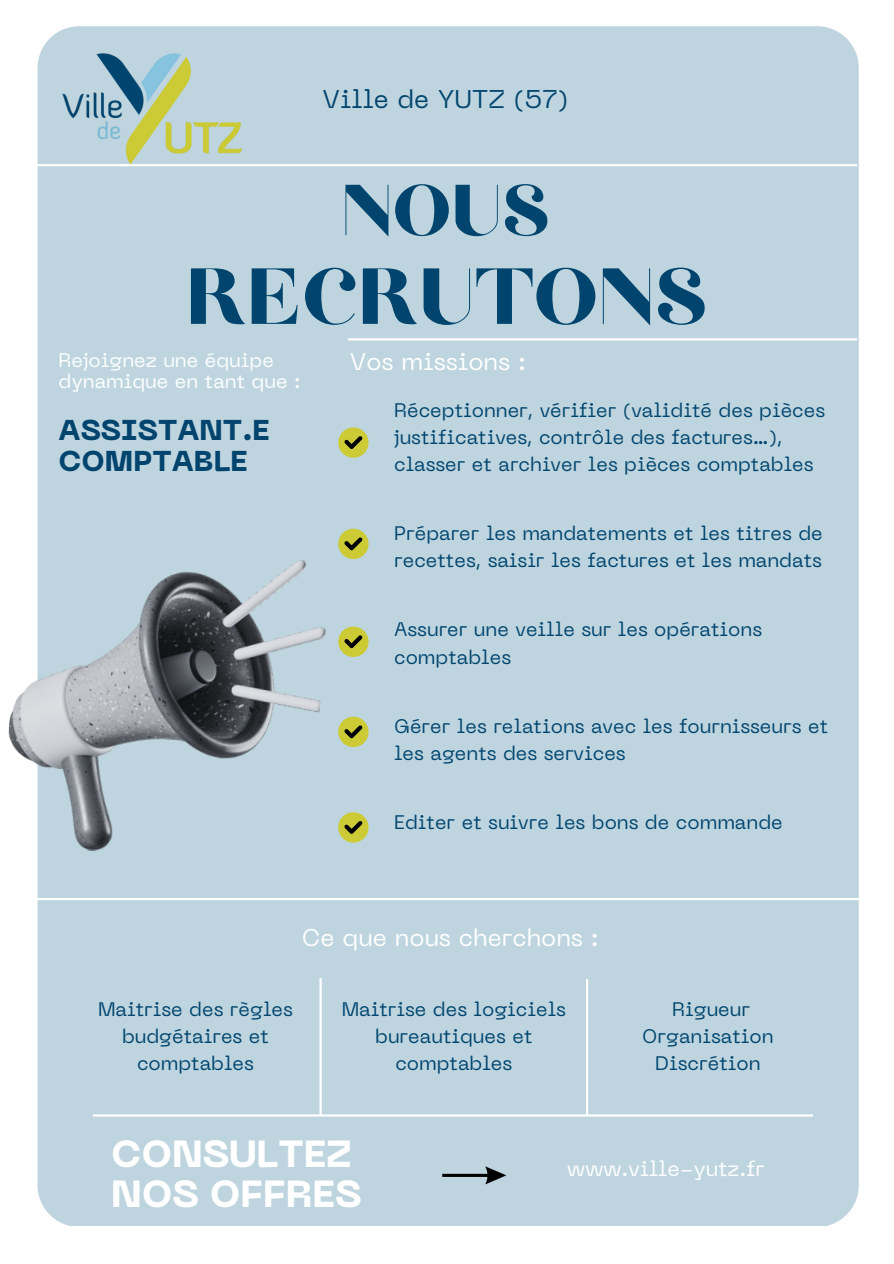
<style>
.page{position:relative;width:894px;height:1264px;background:#fff}
.page>*{position:absolute;margin:0;border:0;box-sizing:border-box;transform-origin:0 0}
.t1{font:99px "Chloe";color:#01456f}
.t2{font:90px "Chloe";color:#01456f}
.t3{font:800 37.5px/40.5px "PP Neue Machina";color:#fff}
.t4{font:800 28.5px/30.3px "PP Neue Machina";color:#01456f}
.t5{font:25.5px "PP Neue Machina";color:#01456f}
.t6{font:24px "PP Neue Machina";color:#fff}
.t7{font:21px "PP Neue Machina";color:#fff}
.t8{font:19.5px/27px "PP Neue Machina";color:#01456f}
.t9{font:19.5px/21.3px "PP Neue Machina";color:#fff}
</style>
<div class="page">
<div style="left:38px;top:26px;width:820px;height:1199px;background:#bed5df"></div>
<hr style="left:36px;top:164px;width:820px;height:2px;background:#fff">
<hr style="left:348px;top:338px;width:508px;height:2px;background:#fff">
<hr style="left:32px;top:898px;width:826px;height:2px;background:#fff">
<hr style="left:93px;top:1114px;width:719px;height:2px;background:#fff">
<hr style="left:319px;top:978px;width:3px;height:137px;background:#fff">
<hr style="left:585px;top:979px;width:3px;height:136px;background:#fff">
<svg style="left:338px;top:427px;width:30px;height:31px"></svg>
<svg style="left:338px;top:528px;width:30px;height:31px"></svg>
<img style="left:8px;top:538px;width:323px;height:329px">
<svg style="left:442px;top:1166px;width:64px;height:18px"></svg>
<img style="left:61px;top:26px;width:182px;height:174px">
<svg style="left:338px;top:716px;width:30px;height:31px"></svg>
<svg style="left:338px;top:626px;width:30px;height:31px"></svg>
<svg style="left:338px;top:812px;width:30px;height:30px"></svg>
<p class="t5" style="left:322px;top:89px;width:247px">Ville de YUTZ (57)</p>
<h1 class="t2" style="left:341px;top:168px;width:210px">NOUS</h1>
<h1 class="t1" style="left:186px;top:250px;width:523px">RECRUTONS</h1>
<h4 class="t9" style="left:58px;top:351px;width:243px">Rejoignez une équipe dynamique en tant que :</h4>
<h3 class="t4" style="left:58px;top:418px;width:213px">ASSISTANT.E<br>COMPTABLE</h3>
<p class="t6" style="left:350px;top:352px;width:178px">Vos missions :</p>
<p class="t8" style="left:394px;top:398px;width:432px">Réceptionner, vérifier (validité des pièces justificatives, contrôle des factures…), classer et archiver les pièces comptables</p>
<h4 class="t8" style="left:394px;top:522px;width:430px">Préparer les mandatements et les titres de recettes, saisir les factures et les mandats</h4>
<p class="t8" style="left:394px;top:618px;width:369px">Assurer une veille sur les opérations comptables</p>
<p class="t8" style="left:394px;top:714px;width:435px">Gérer les relations avec les fournisseurs et les agents des services</p>
<p class="t8" style="left:394px;top:810px;width:390px">Editer et suivre les bons de commande</p>
<p class="t6" style="left:301px;top:928px;width:298px">Ce que nous cherchons :</p>
<p class="t8" style="left:98px;top:997px;width:196px;text-align:center">Maitrise des règles budgétaires et comptables</p>
<p class="t8" style="left:341px;top:997px;width:226px;text-align:center">Maitrise des logiciels bureautiques et comptables</p>
<p class="t8" style="left:672px;top:997px;width:79px">Rigueur</p>
<p class="t8" style="left:642px;top:1024px;width:133px">Organisation</p>
<p class="t8" style="left:655px;top:1051px;width:107px">Discrétion</p>
<p class="t3" style="left:111px;top:1136px;width:252px">CONSULTEZ<br>NOS OFFRES</p>
<p class="t7" style="left:567px;top:1160px;width:199px">www.ville-yutz.fr</p>
</div>
